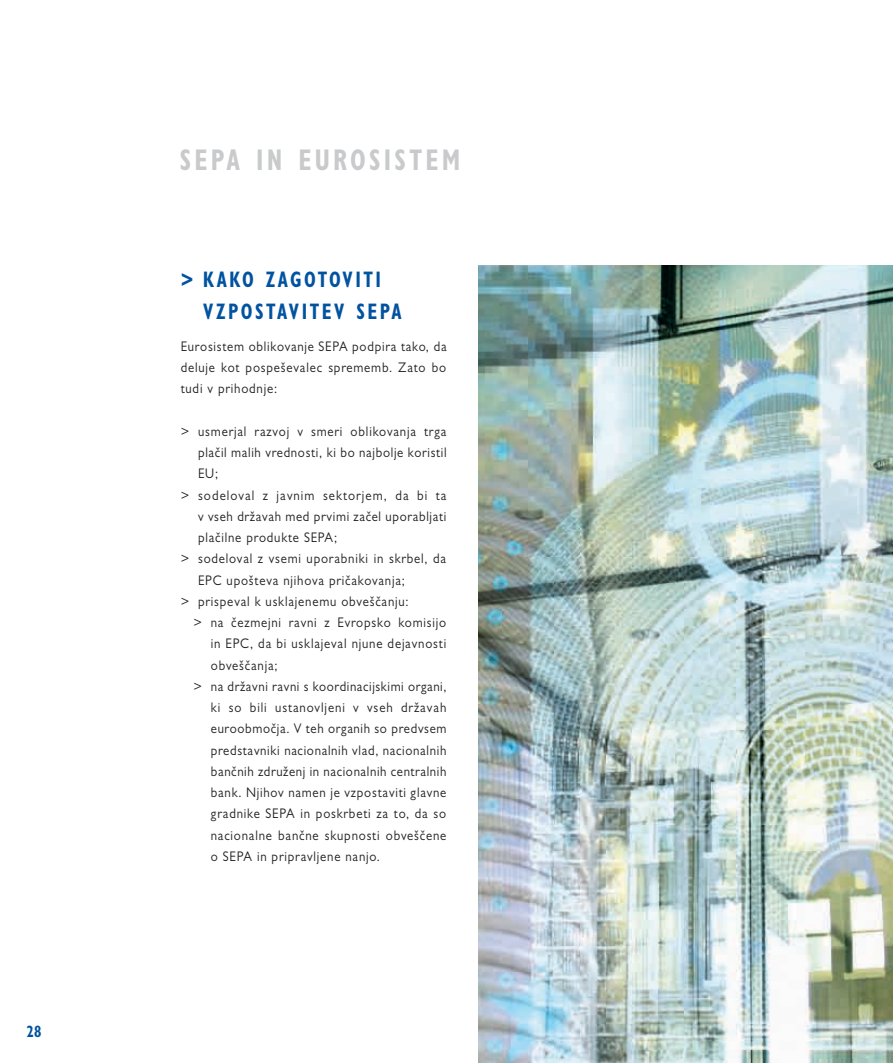
<style>
.page{position:relative;width:893px;height:1063px;background:#fff}
.page>*{position:absolute;margin:0;border:0;box-sizing:border-box;transform-origin:0 0}
.t1{font:700 condensed 30px "Gill Sans MT Pro";letter-spacing:.13em;color:#c9cacc;scale:.85 1}
.t2{font:700 condensed 22.5px/32px "Gill Sans MT Pro";letter-spacing:.13em;color:#0153a0;scale:.85 1}
.t3{font:700 condensed 16.5px "Gill Sans MT Pro";color:#0153a0;scale:.85 1}
.t4{font:13.95px/21.3px "Gill Sans MT Pro";letter-spacing:.06em;color:#231f20;text-align:justify;scale:.92 1}
.t5{font:13.95px "Gill Sans MT Pro";letter-spacing:.08em;color:#231f20;scale:.92 1}
</style>
<div class="page">
<img style="left:478px;top:266px;width:415px;height:797px">
<p class="t3" style="left:27px;top:1022px;width:19px">28</p>
<h1 class="t1" style="left:180px;top:142px;width:331px">SEPA IN EUROSISTEM</h1>
<h2 class="t2" style="left:203px;top:263px;width:235px;text-indent:-23px">&gt; KAKO ZAGOTOVITI<br>VZPOSTAVITEV SEPA</h2>
<p class="t4" style="left:181px;top:335px;width:291px">Eurosistem oblikovanje SEPA podpira tako, da deluje kot pospeševalec sprememb. Zato bo tudi v prihodnje:</p>
<p class="t4" style="left:181px;top:420px;width:290px">&gt; usmerjal razvoj v smeri oblikovanja trga</p>
<p class="t4" style="left:198px;top:442px;width:272px">plačil malih vrednosti, ki bo najbolje koristil</p>
<p class="t4" style="left:198px;top:463px;width:23px">EU;</p>
<p class="t5" style="left:181px;top:487px;width:290px">&gt; sodeloval z javnim sektorjem, da bi ta</p>
<p class="t4" style="left:198px;top:505px;width:271px">v vseh državah med prvimi začel uporabljati</p>
<p class="t4" style="left:198px;top:527px;width:153px">plačilne produkte SEPA;</p>
<p class="t4" style="left:181px;top:548px;width:290px">&gt; sodeloval z vsemi uporabniki in skrbel, da</p>
<p class="t4" style="left:198px;top:569px;width:226px">EPC upošteva njihova pričakovanja;</p>
<p class="t4" style="left:181px;top:590px;width:249px">&gt; prispeval k usklajenemu obveščanju:</p>
<p class="t4" style="left:193px;top:612px;width:276px">&gt; na čezmejni ravni z Evropsko komisijo</p>
<p class="t4" style="left:211px;top:633px;width:257px">in EPC, da bi usklajeval njune dejavnosti</p>
<p class="t4" style="left:211px;top:654px;width:74px">obveščanja;</p>
<p class="t4" style="left:193px;top:675px;width:276px">&gt; na državni ravni s koordinacijskimi organi,</p>
<p class="t4" style="left:211px;top:697px;width:257px">ki so bili ustanovljeni v vseh državah</p>
<p class="t4" style="left:211px;top:718px;width:258px">euroobmočja. V teh organih so predvsem</p>
<p class="t4" style="left:211px;top:739px;width:257px">predstavniki nacionalnih vlad, nacionalnih</p>
<p class="t4" style="left:211px;top:760px;width:258px">bančnih združenj in nacionalnih centralnih</p>
<p class="t4" style="left:211px;top:782px;width:258px">bank. Njihov namen je vzpostaviti glavne</p>
<p class="t4" style="left:211px;top:803px;width:257px">gradnike SEPA in poskrbeti za to, da so</p>
<p class="t4" style="left:211px;top:824px;width:257px">nacionalne bančne skupnosti obveščene</p>
<p class="t4" style="left:211px;top:846px;width:185px">o SEPA in pripravljene nanjo.</p>
</div>
